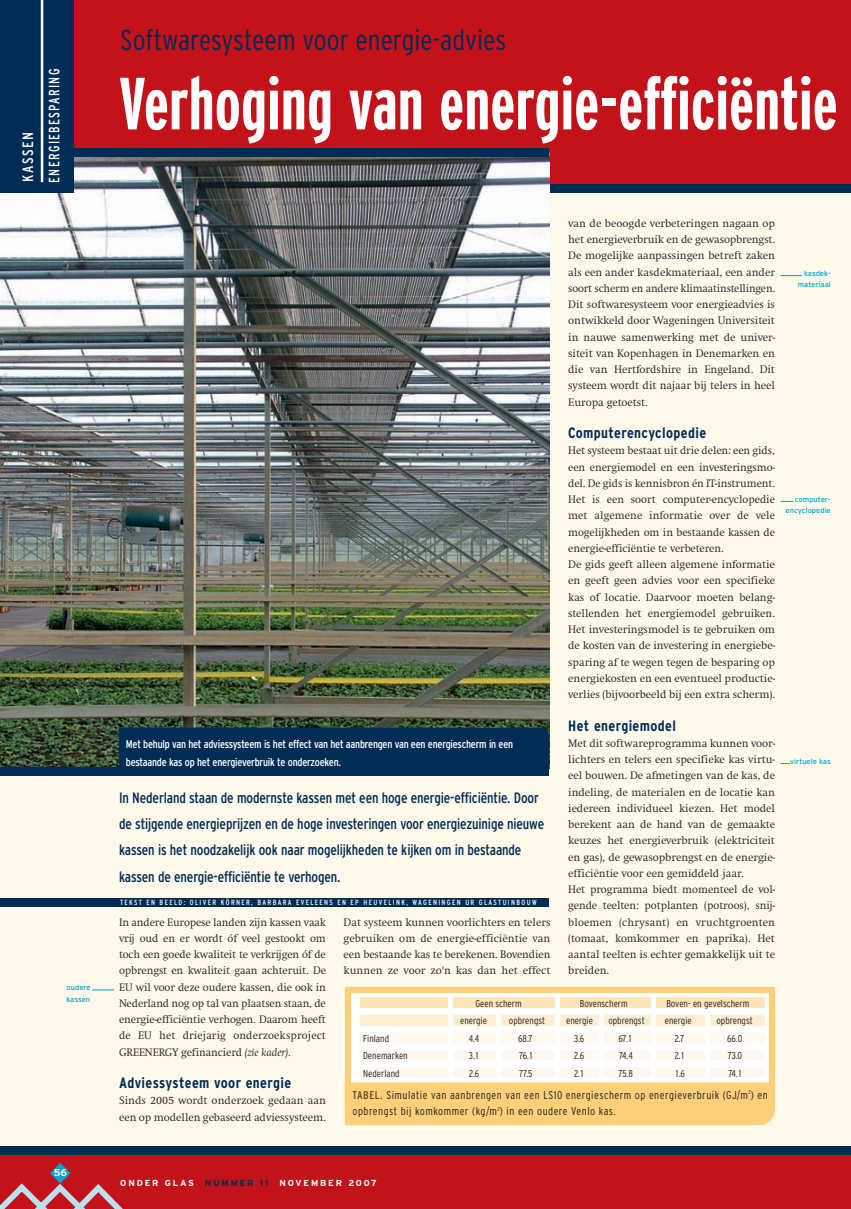
<style>
.page{position:relative;width:851px;height:1209px;background:#fff}
.page>*{position:absolute;margin:0;border:0;box-sizing:border-box;transform-origin:0 0}
.t1{font:700 extra-condensed 73.75px "Interstate";letter-spacing:.005em;color:#fff}
.t2{font:300 condensed 28.75px "Interstate";color:#002c55}
.t3{font:condensed 15px/26.2px "Interstate";letter-spacing:-.01em;color:#002c55}
.t4{font:700 condensed 15px "Interstate";letter-spacing:.025em;color:#002c55}
.t5{font:condensed 15px/26.4px "Interstate";letter-spacing:.1em;color:#fff}
.t6{font:300 11.25px/16.2px "Swift";letter-spacing:-.005em;color:#231f20;text-align:justify}
.t7{font:condensed 11.25px/17.5px "Interstate";letter-spacing:-.02em;color:#fff}
.t8{font:300 condensed 11.25px/16.2px "Interstate";letter-spacing:.04em;color:#231f20}
.t9{font:300 condensed 10px "Interstate";color:#231f20}
.t10{font:700 10px "Interstate";color:#fff}
.t11{font:700 8.75px "Interstate";letter-spacing:.205em;color:#fff}
.t12{font:700 8.75px "Interstate";letter-spacing:.205em;color:#002c55}
.t13{font:condensed 7.5px "Interstate";letter-spacing:.18em;color:#fff}
.t14{font:7.5px/11.2px "Interstate";color:#00a4ca;text-align:right}
.s1{font-style:italic}
.s2{font-weight:400;color:#5a471a}
</style>
<div class="page">
<img style="left:0;top:0;width:850px;height:1209px">
<h3 class="t5" style="left:16px;top:183px;width:115px;rotate:-90deg">KASSEN<br>ENERGIEBESPARING</h3>
<p class="t14" style="left:66px;top:982px;width:26px;text-align:left">oudere kassen</p>
<p class="t10" style="left:54px;top:1169px;width:15px">56</p>
<h2 class="t2" style="left:120px;top:29px;width:387px">Softwaresysteem voor energie-advies</h2>
<h1 class="t1" style="left:119px;top:77px;width:720px">Verhoging van energie-efficiëntie</h1>
<p class="t6" style="left:568px;top:216px;width:208px">van de beoogde verbeteringen nagaan op het energieverbruik en de gewasopbrengst.<br>De mogelijke aanpassingen betreft zaken als een ander kasdekmateriaal, een ander soort scherm en andere klimaatinstellingen.<br>Dit softwaresysteem voor energieadvies is ontwikkeld door Wageningen Universiteit in nauwe samenwerking met de univer&shy;siteit van Kopenhagen in Denemarken en die van Hertfordshire in Engeland. Dit systeem wordt dit najaar bij telers in heel Europa getoetst.</p>
<h3 class="t4" style="left:568px;top:426px;width:139px">Computerencyclopedie</h3>
<p class="t6" style="left:568px;top:443px;width:208px;text-align:left">Het systeem bestaat uit drie delen: een gids, een energiemodel en een investeringsmo&shy;del. De gids is kennisbron én IT-instrument.<br>Het is een soort computer-encyclopedie met algemene informatie over de vele mogelijkheden om in bestaande kassen de energie-efficiëntie te verbeteren.<br>De gids geeft alleen algemene informatie en geeft geen advies voor een specifieke kas of locatie. Daarvoor moeten belang&shy;stellenden het energiemodel gebruiken.<br>Het investeringsmodel is te gebruiken om de kosten van de investering in energiebe&shy;sparing af te wegen tegen de besparing op energiekosten en een eventueel productie&shy;verlies (bijvoorbeeld bij een extra scherm).</p>
<h3 class="t4" style="left:568px;top:719px;width:109px">Het energiemodel</h3>
<p class="t6" style="left:568px;top:736px;width:208px;text-align:left">Met dit softwareprogramma kunnen voor&shy;lichters en telers een specifieke kas virtu&shy;eel bouwen. De afmetingen van de kas, de indeling, de materialen en de locatie kan iedereen individueel kiezen. Het model berekent aan de hand van de gemaakte keuzes het energieverbruik (elektriciteit en gas), de gewasopbrengst en de energie&shy;efficiëntie voor een gemiddeld jaar.<br>Het programma biedt momenteel de vol&shy;gende teelten: potplanten (potroos), snij&shy;bloemen (chrysant) en vruchtgroenten (tomaat, komkommer en paprika). Het aantal teelten is echter gemakkelijk uit te breiden.</p>
<p class="t7" style="left:126px;top:736px;width:389px">Met behulp van het adviessysteem is het effect van het aanbrengen van een energiescherm in een bestaande kas op het energieverbruik te onderzoeken.</p>
<p class="t3" style="left:119px;top:786px;width:426px">In Nederland staan de modernste kassen met een hoge energie-efficiëntie. Door de stijgende energieprijzen en de hoge investeringen voor energiezuinige nieuwe kassen is het noodzakelijk ook naar mogelijkheden te kijken om in bestaande kassen de energie-efficiëntie te verhogen.</p>
<p class="t13" style="left:120px;top:899px;width:418px">TEKST EN BEELD: OLIVER KÖRNER, BARBARA EVELEENS EN EP HEUVELINK, WAGENINGEN UR GLASTUINBOUW</p>
<p class="t6" style="left:343px;top:915px;width:208px">Dat systeem kunnen voorlichters en telers gebruiken om de energie-efficiëntie van een bestaande kas te berekenen. Bovendien kunnen ze voor zo'n kas dan het effect</p>
<p class="t6" style="left:119px;top:915px;width:208px">In andere Europese landen zijn kassen vaak vrij oud en er wordt óf veel gestookt om toch een goede kwaliteit te verkrijgen óf de opbrengst en kwaliteit gaan achteruit. De EU wil voor deze oudere kassen, die ook in Nederland nog op tal van plaatsen staan, de energie-efficiëntie verhogen. Daarom heeft de EU het driejarig onderzoeksproject GREENERGY gefinancierd <span class="s1">(zie kader)</span>.</p>
<h3 class="t4" style="left:119px;top:1076px;width:174px">Adviessysteem voor energie</h3>
<p class="t6" style="left:119px;top:1093px;width:208px">Sinds 2005 wordt onderzoek gedaan aan een op modellen gebaseerd adviessysteem.</p>
<p class="t9" style="left:475px;top:999px;width:48px">Geen scherm</p>
<p class="t9" style="left:579px;top:999px;width:49px">Bovenscherm</p>
<p class="t9" style="left:666px;top:999px;width:84px">Boven- en gevelscherm</p>
<p class="t9" style="left:460px;top:1017px;width:28px">energie</p>
<p class="t9" style="left:508px;top:1017px;width:38px">opbrengst</p>
<p class="t9" style="left:566px;top:1017px;width:28px">energie</p>
<p class="t9" style="left:608px;top:1017px;width:38px">opbrengst</p>
<p class="t9" style="left:664px;top:1017px;width:28px">energie</p>
<p class="t9" style="left:716px;top:1017px;width:38px">opbrengst</p>
<p class="t9" style="left:363px;top:1034px;width:27px">Finland</p>
<p class="t9" style="left:468px;top:1034px;width:12px">4.4</p>
<p class="t9" style="left:518px;top:1034px;width:16px">68.7</p>
<p class="t9" style="left:574px;top:1034px;width:12px">3.6</p>
<p class="t9" style="left:618px;top:1034px;width:14px">67.1</p>
<p class="t9" style="left:674px;top:1034px;width:11px">2.7</p>
<p class="t9" style="left:727px;top:1034px;width:17px">66.0</p>
<p class="t9" style="left:363px;top:1052px;width:46px">Denemarken</p>
<p class="t9" style="left:469px;top:1052px;width:11px">3.1</p>
<p class="t9" style="left:519px;top:1052px;width:15px">76.1</p>
<p class="t9" style="left:574px;top:1052px;width:12px">2.6</p>
<p class="t9" style="left:619px;top:1052px;width:15px">74.4</p>
<p class="t9" style="left:674px;top:1052px;width:11px">2.1</p>
<p class="t9" style="left:727px;top:1052px;width:16px">73.0</p>
<p class="t9" style="left:363px;top:1069px;width:38px">Nederland</p>
<p class="t9" style="left:469px;top:1069px;width:12px">2.6</p>
<p class="t9" style="left:519px;top:1069px;width:15px">77.5</p>
<p class="t9" style="left:574px;top:1069px;width:11px">2.1</p>
<p class="t9" style="left:618px;top:1069px;width:16px">75.8</p>
<p class="t9" style="left:675px;top:1069px;width:11px">1.6</p>
<p class="t9" style="left:728px;top:1069px;width:14px">74.1</p>
<p class="t8" style="left:352px;top:1088px;width:417px"><span class="s2">TABEL.</span> Simulatie van aanbrengen van een LS10 energiescherm op energieverbruik (GJ/m<sup>2</sup>) en opbrengst bij komkommer (kg/m<sup>2</sup>) in een oudere Venlo kas.</p>
<p class="t14" style="left:797px;top:268px;width:34px">kasdek&shy;materiaal</p>
<p class="t14" style="left:785px;top:494px;width:47px">computer&shy;encyclopedie</p>
<p class="t14" style="left:790px;top:756px;width:42px">virtuele kas</p>
<p class="t11" style="left:120px;top:1179px;width:75px">ONDER GLAS</p>
<p class="t12" style="left:205px;top:1179px;width:65px">NUMMER 11</p>
<p class="t11" style="left:279px;top:1179px;width:99px">NOVEMBER 2007</p>
</div>
